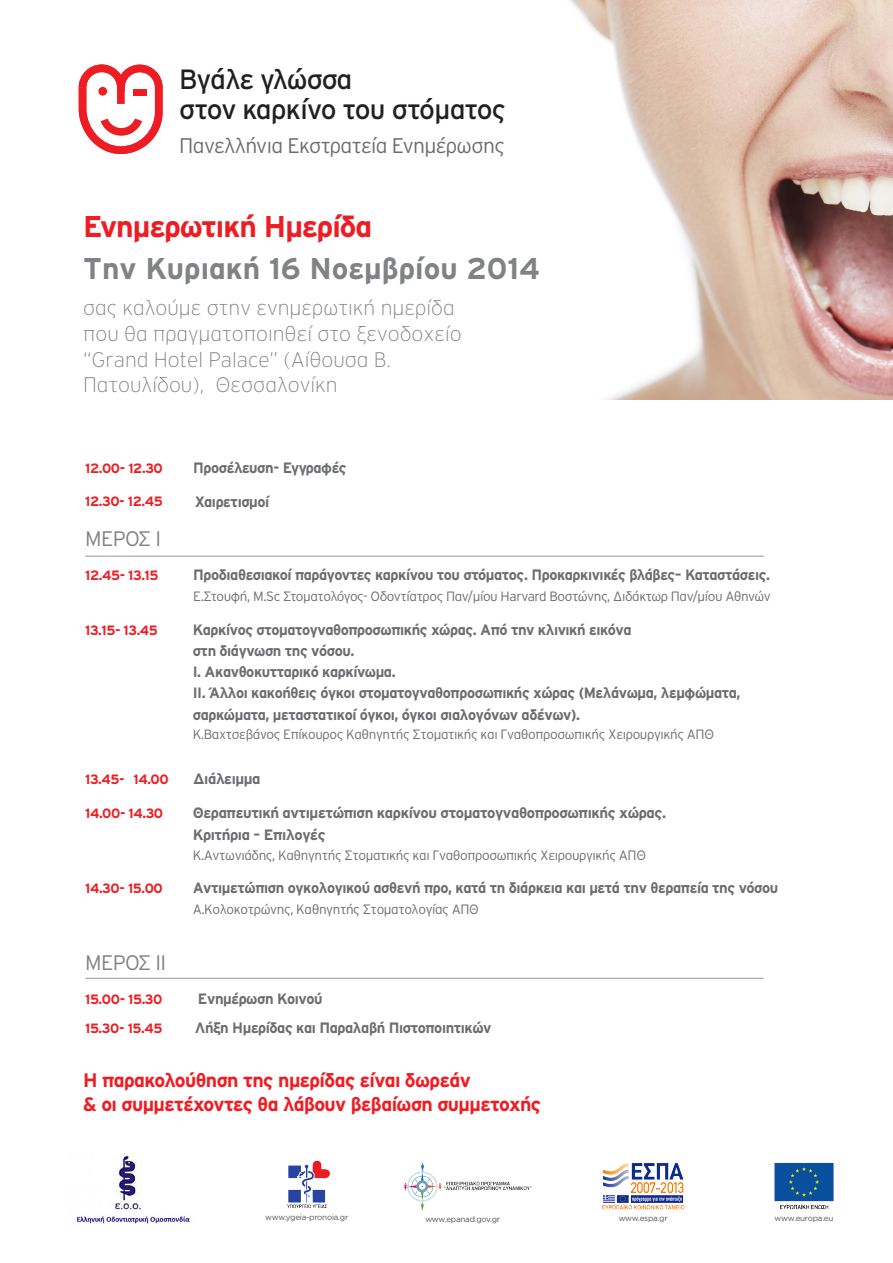
<style>
.page{position:relative;width:893px;height:1263px;background:#fff}
.page>*{position:absolute;margin:0;border:0;box-sizing:border-box;transform-origin:0 0}
.t1{font:700 30px "Interstate GR";color:#808285}
.t2{font:700 30px "Interstate GR";letter-spacing:-.03em;color:#ee1d23}
.t3{font:27.75px/30.8px "Interstate GR";letter-spacing:-.035em;color:#231f20}
.t4{font:300 21.15px "Interstate GR";letter-spacing:-.03em;color:#6c6d70}
.t5{font:200 21px/25.8px "Interstate GR";color:#808285}
.t6{font:300 21px "Interstate GR";letter-spacing:-.03em;color:#808285}
.t7{font:700 19.5px/24px "Interstate GR";letter-spacing:-.03em;color:#ee1d23}
.t8{font:700 15px/21.3px "Interstate GR";letter-spacing:-.03em;color:#6c6d70}
.t9{font:300 13.5px "Interstate GR";letter-spacing:-.03em;color:#6c6d70}
.t10{font:700 13.5px "Interstate GR";letter-spacing:-.03em;color:#ee1d23}
.keimeno_vasiko{font:8.1px "Gotham Greek";letter-spacing:-.03em;color:#57585a}
</style>
<div class="page">
<img style="left:570px;top:0;width:323px;height:400px">
<svg style="left:79px;top:64px;width:84px;height:90px"></svg>
<div style="left:98px;top:87px;width:9px;height:9px;background:#ee1d23;border-radius:50%"></div>
<div style="left:133px;top:89px;width:13px;height:7px;background:#ee1d23"></div>
<img style="left:76px;top:1153px;width:114px;height:71px">
<img style="left:287px;top:1160px;width:43px;height:49px">
<img style="left:403px;top:1163px;width:129px;height:47px">
<img style="left:602px;top:1163px;width:82px;height:47px">
<img style="left:774px;top:1162px;width:60px;height:48px">
<hr style="left:85px;top:556px;width:679px;height:1px;background:#939598">
<hr style="left:85px;top:978px;width:679px;height:1px;background:#939598">
<p class="t3" style="left:179px;top:63px;width:328px">Βγάλε γλώσσα<br>στον καρκίνο του στόματος</p>
<p class="t4" style="left:179px;top:133px;width:327px">Πανελλήνια Εκστρατεία Ενημέρωσης</p>
<p class="t2" style="left:83px;top:209px;width:291px">Ενημερωτική Ημερίδα</p>
<p class="t1" style="left:83px;top:251px;width:458px">Την Κυριακή 16 Νοεμβρίου 2014</p>
<p class="t5" style="left:83px;top:295px;width:380px">σας καλούμε στην ενημερωτική ημερίδα που θα πραγματοποιηθεί στο ξενοδοχείο “Grand Hotel Palace” (Αίθουσα Β.<br>Πατουλίδου), Θεσσαλονίκη</p>
<p class="t10" style="left:85px;top:461px;width:79px">12.00- 12.30</p>
<p class="t8" style="left:193px;top:457px;width:155px">Προσέλευση- Εγγραφές</p>
<p class="t10" style="left:85px;top:494px;width:79px">12.30- 12.45</p>
<p class="t8" style="left:195px;top:491px;width:76px">Χαιρετισμοί</p>
<p class="t6" style="left:85px;top:527px;width:77px">ΜΕΡΟΣ Ι</p>
<p class="t10" style="left:85px;top:567px;width:75px">12.45- 13.15</p>
<p class="t8" style="left:193px;top:564px;width:578px">Προδιαθεσιακοί παράγοντες καρκίνου του στόματος. Προκαρκινικές βλάβες– Καταστάσεις.</p>
<p class="t9" style="left:193px;top:588px;width:579px">Ε.Στουφή, M.Sc Στοματολόγος- Οδοντίατρος Παν/μίου Harvard Βοστώνης, Διδάκτωρ Παν/μίου Αθηνών</p>
<p class="t10" style="left:85px;top:622px;width:74px">13.15- 13.45</p>
<p class="t8" style="left:193px;top:618px;width:549px">Καρκίνος στοματογναθοπροσωπικής χώρας. Από την κλινική εικόνα<br>στη διάγνωση της νόσου.<br>Ι. Ακανθοκυτταρικό καρκίνωμα.<br>ΙΙ. Άλλοι κακοήθεις όγκοι στοματογναθοπροσωπικής χώρας (Μελάνωμα, λεμφώματα, σαρκώματα, μεταστατικοί όγκοι, όγκοι σιαλογόνων αδένων).</p>
<p class="t9" style="left:193px;top:727px;width:523px">K.Βαχτσεβάνος Επίκουρος Καθηγητής Στοματικής και Γναθοπροσωπικής Χειρουργικής ΑΠΘ</p>
<p class="t8" style="left:193px;top:768px;width:69px">Διάλειμμα</p>
<p class="t10" style="left:85px;top:805px;width:80px">14.00- 14.30</p>
<p class="t8" style="left:193px;top:801px;width:475px;line-height:21.8px">Θεραπευτική αντιμετώπιση καρκίνου στοματογναθοπροσωπικής χώρας.<br>Κριτήρια – Επιλογές</p>
<p class="t9" style="left:193px;top:847px;width:455px">Κ.Αντωνιάδης, Καθηγητής Στοματικής και Γναθοπροσωπικής Χειρουργικής ΑΠΘ</p>
<p class="t10" style="left:85px;top:881px;width:79px">14.30- 15.00</p>
<p class="t8" style="left:193px;top:877px;width:587px">Αντιμετώπιση ογκολογικού ασθενή προ, κατά τη διάρκεια και μετά την θεραπεία της νόσου</p>
<p class="t9" style="left:193px;top:901px;width:288px">Α.Κολοκοτρώνης, Καθηγητής Στοματολογίας ΑΠΘ</p>
<p class="t6" style="left:85px;top:951px;width:82px">ΜΕΡΟΣ ΙΙ</p>
<p class="t10" style="left:85px;top:991px;width:79px">15.00- 15.30</p>
<p class="t10" style="left:85px;top:1021px;width:79px">15.30- 15.45</p>
<p class="t8" style="left:195px;top:983px;width:298px;line-height:29.4px">Ενημέρωση Κοινού<br>Λήξη Ημερίδας και Παραλαβή Πιστοποιητικών</p>
<p class="t7" style="left:83px;top:1068px;width:459px">Η παρακολούθηση της ημερίδας είναι δωρεάν<br>&amp; οι συμμετέχοντες θα λάβουν βεβαίωση συμμετοχής</p>
<p class="keimeno_vasiko" style="left:265px;top:1212px;width:85px">www.ygeia-pronoia.gr</p>
<p class="keimeno_vasiko" style="left:425px;top:1214px;width:76px">www.epanad.gov.gr</p>
<p class="keimeno_vasiko" style="left:619px;top:1213px;width:51px">www.espa.gr</p>
<p class="keimeno_vasiko" style="left:775px;top:1213px;width:60px">www.europa.eu</p>
</div>
